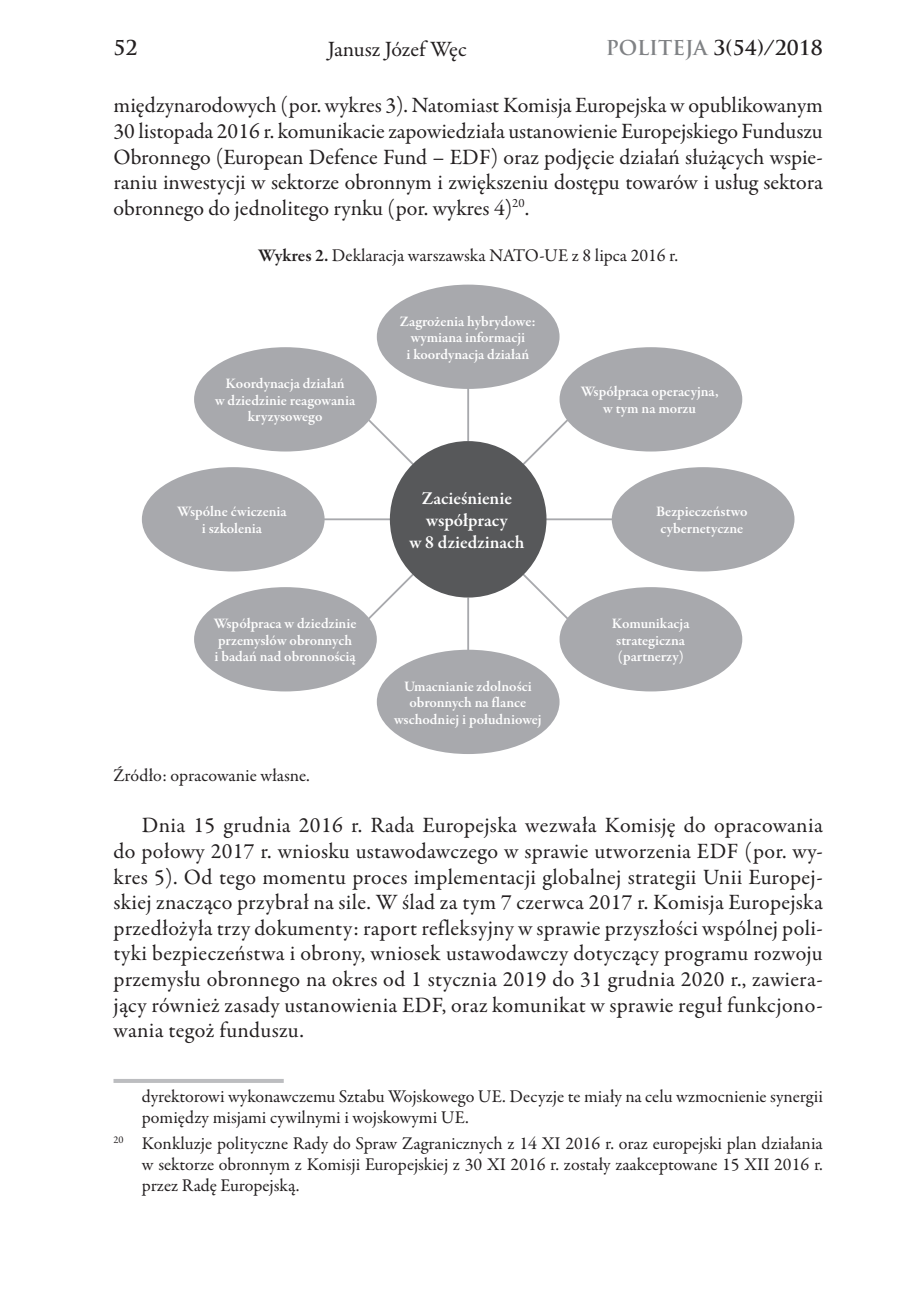
<style>
.page{position:relative;width:908px;height:1304px;background:#fff}
.page>*{position:absolute;margin:0;border:0;box-sizing:border-box;transform-origin:0 0}
.t1{font:22px/25.6px "Garamond Premr Pro";letter-spacing:.005em;color:#231f20;text-align:justify}
.t2{font:700 20px "Trajan Pro";color:#231f20}
.t3{font:600 18.4px/22px "Garamond Premr Pro";color:#fff;text-align:center}
.t4{font:18px/20.8px "Garamond Premr Pro";color:#231f20}
.t5{font:600 14.8px/16.6px "Garamond Premr Pro";color:#fff;text-align:center}
.s1{color:#808285}
.s2{font-weight:600}
</style>
<div class="page">
<hr style="left:113px;top:1079px;width:170px;height:4px;background:#bcbdc0">
<hr style="left:467px;top:384px;width:2px;height:57px;background:#a8a9ad">
<svg style="left:364px;top:415px;width:49px;height:49px"></svg>
<hr style="left:319px;top:518px;width:73px;height:2px;background:#a8a9ad">
<svg style="left:360px;top:575px;width:53px;height:52px"></svg>
<hr style="left:467px;top:598px;width:2px;height:57px;background:#a8a9ad">
<svg style="left:517px;top:566px;width:50px;height:52px"></svg>
<hr style="left:543px;top:518px;width:73px;height:2px;background:#a8a9ad">
<svg style="left:519px;top:420px;width:48px;height:48px"></svg>
<div style="left:389px;top:441px;width:157px;height:157px;background:#57585a;border-radius:50%"></div>
<div style="left:142px;top:467px;width:182px;height:104px;background:#a8a9ad;border-radius:50%"></div>
<div style="left:611px;top:467px;width:183px;height:104px;background:#a8a9ad;border-radius:50%"></div>
<div style="left:194px;top:347px;width:182px;height:105px;background:#a8a9ad;border-radius:50%"></div>
<div style="left:376px;top:285px;width:183px;height:104px;background:#a8a9ad;border-radius:50%"></div>
<div style="left:376px;top:650px;width:183px;height:104px;background:#a8a9ad;border-radius:50%"></div>
<div style="left:559px;top:347px;width:183px;height:105px;background:#a8a9ad;border-radius:50%"></div>
<div style="left:194px;top:587px;width:182px;height:104px;background:#a8a9ad;border-radius:50%"></div>
<div style="left:559px;top:587px;width:183px;height:104px;background:#a8a9ad;border-radius:50%"></div>
<p class="t2" style="left:113px;top:35px;width:25px">52</p>
<p class="t1" style="left:327px;top:36px;width:140px">Janusz Józef Węc</p>
<p class="t2" style="left:605px;top:35px;width:218px"><span class="s1">POLITEJA</span> 3(54)/2018</p>
<p class="t1" style="left:113px;top:93px;width:710px">międzynarodowych (por. wykres 3). Natomiast Komisja Europejska w opublikowanym 30 listopada 2016 r. komunikacie zapowiedziała ustanowienie Europejskiego Funduszu Obronnego (European Defence Fund – EDF) oraz podjęcie działań służących wspie&shy;raniu inwestycji w sektorze obronnym i zwiększeniu dostępu towarów i usług sektora obronnego do jednolitego rynku (por. wykres 4)<sup>20</sup>.</p>
<p class="t4" style="left:258px;top:245px;width:421px"><span class="s2">Wykres 2.</span> Deklaracja warszawska NATO-‑UE z 8 lipca 2016 r.</p>
<p class="t5" style="left:215px;top:375px;width:142px">Koordynacja działań<br>w dziedzinie reagowania kryzysowego</p>
<p class="t5" style="left:399px;top:313px;width:138px">Zagrożenia hybrydowe: wymiana informacji<br>i koordynacja działań</p>
<p class="t5" style="left:580px;top:384px;width:139px">Współpraca operacyjna, w tym na morzu</p>
<p class="t3" style="left:409px;top:487px;width:116px">Zacieśnienie współpracy<br>w 8 dziedzinach</p>
<p class="t5" style="left:177px;top:504px;width:111px">Wspólne ćwiczenia i szkolenia</p>
<p class="t5" style="left:655px;top:504px;width:93px;text-align:left">Bezpieczeństwo cybernetyczne</p>
<p class="t5" style="left:213px;top:615px;width:144px;text-align:left">Współpraca w dziedzinie przemysłów obronnych<br>i badań nad obronnością</p>
<p class="t5" style="left:611px;top:615px;width:79px">Komunikacja strategiczna (partnerzy)</p>
<p class="t5" style="left:394px;top:678px;width:149px">Umacnianie zdolności obronnych na flance wschodniej i południowej</p>
<p class="t4" style="left:113px;top:765px;width:198px">Źródło: opracowanie własne.</p>
<p class="t1" style="left:113px;top:813px;width:710px;text-indent:28px">Dnia 15 grudnia 2016 r. Rada Europejska wezwała Komisję do opracowania do połowy 2017 r. wniosku ustawodawczego w sprawie utworzenia EDF (por. wy&shy;kres 5). Od tego momentu proces implementacji globalnej strategii Unii Europej&shy;skiej znacząco przybrał na sile. W ślad za tym 7 czerwca 2017 r. Komisja Europejska przedłożyła trzy dokumenty: raport refleksyjny w sprawie przyszłości wspólnej poli&shy;tyki bezpieczeństwa i obrony, wniosek ustawodawczy dotyczący programu rozwoju przemysłu obronnego na okres od 1 stycznia 2019 do 31 grudnia 2020 r., zawiera&shy;jący również zasady ustanowienia EDF, oraz komunikat w sprawie reguł funkcjono&shy;wania tegoż funduszu.</p>
<p class="t4" style="left:142px;top:1086px;width:682px">dyrektorowi wykonawczemu Sztabu Wojskowego UE. Decyzje te miały na celu wzmocnienie synergii pomiędzy misjami cywilnymi i wojskowymi UE.</p>
<p class="t4" style="left:142px;top:1133px;width:682px;text-align:justify;text-indent:-28px"><sup>20</sup> Konkluzje polityczne Rady do Spraw Zagranicznych z 14 XI 2016 r. oraz europejski plan działania w sektorze obronnym z Komisji Europejskiej z 30 XI 2016 r. zostały zaakceptowane 15 XII 2016 r. przez Radę Europejską.</p>
</div>
